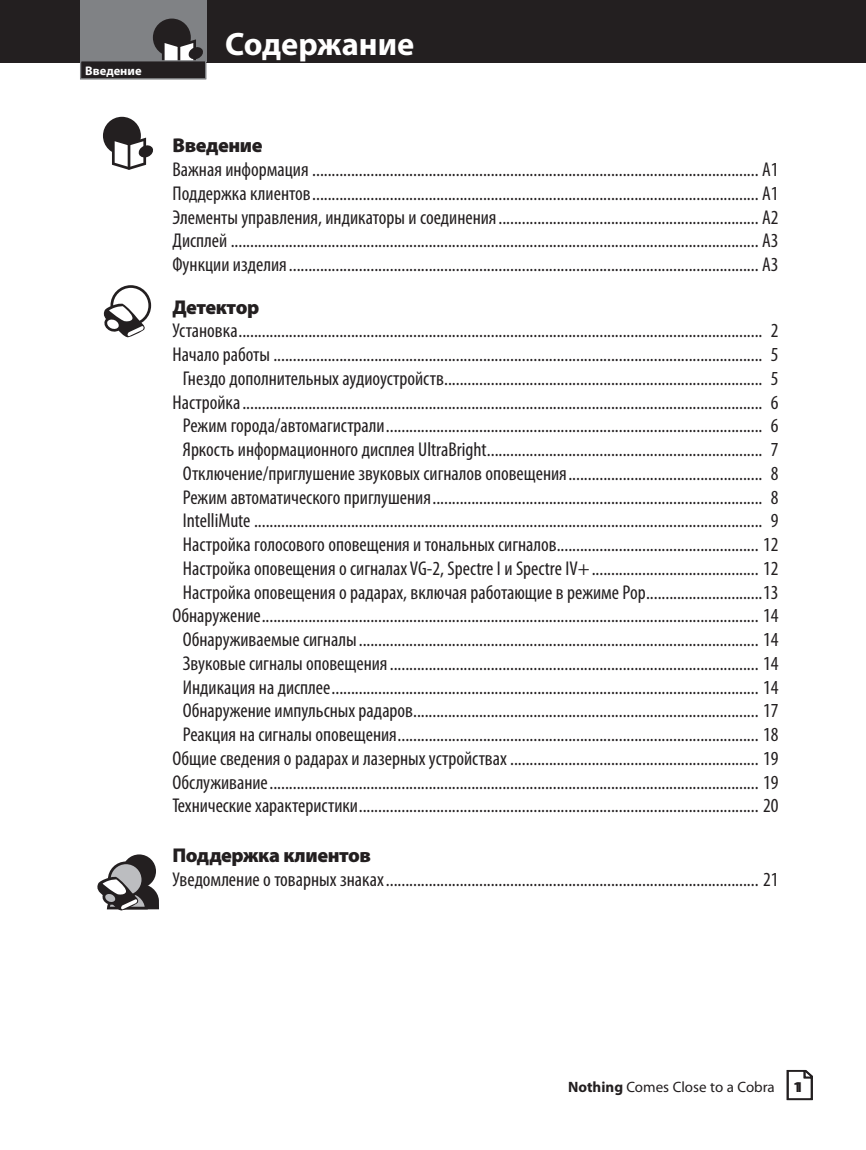
<style>
.page{position:relative;width:866px;height:1150px;background:#fff}
.page>*{position:absolute;margin:0;border:0;box-sizing:border-box;transform-origin:0 0}
.t1{font:700 32.5px "Myriad Pro";color:#fff}
.t2{font:condensed 20px/23.8px "Myriad Pro";color:#231f20;text-align:justify}
.t3{font:900 20px "Myriad Pro";letter-spacing:-.02em;color:#231f20}
.t4{font:15px "Myriad Pro";color:#231f20}
.t5{font:700 12.5px "Myriad Pro";color:#fff}
.s1{font-weight:700}
</style>
<div class="page">
<svg style="left:786px;top:1070px;width:27px;height:29px"></svg>
<div style="left:0;top:0;width:866px;height:62px;background:#231f20"></div>
<div style="left:80px;top:0;width:126px;height:62px;background:#808285"></div>
<div style="left:153px;top:19px;width:38px;height:37px;background:#231f20;border-radius:50%"></div>
<svg style="left:162px;top:39px;width:41px;height:21px"></svg>
<div style="left:81px;top:61px;width:125px;height:18px;background:#231f20"></div>
<div style="left:80px;top:60px;width:126px;height:19px;border:1px solid #808285"></div>
<div style="left:103px;top:117px;width:38px;height:38px;background:#231f20;border-radius:50%"></div>
<svg style="left:112px;top:138px;width:41px;height:32px"></svg>
<div style="left:110px;top:285px;width:41px;height:41px;border:3px solid #231f20;border-radius:50%"></div>
<svg style="left:103px;top:303px;width:43px;height:35px"></svg>
<div style="left:122px;top:854px;width:34px;height:33px;background:#231f20;border-radius:50%"></div>
<svg style="left:109px;top:862px;width:34px;height:34px"></svg>
<div style="left:108px;top:861px;width:36px;height:36px;border:3px solid #231f20;border-radius:50%"></div>
<svg style="left:97px;top:876px;width:62px;height:35px"></svg>
<p class="t5" style="left:85px;top:62px;width:58px">Введение</p>
<h1 class="t1" style="left:225px;top:23px;width:191px">Содержание</h1>
<h1 class="t1" style="left:225px;top:38px;width:272px">Функции изделия</h1>
<p class="t3" style="left:172px;top:132px;width:92px">Введение</p>
<p class="t2" style="left:172px;top:157px;width:607px">Важная информация ................................................................................................................... A1<br>Поддержка клиентов ................................................................................................................... A1<br>Элементы управления, индикаторы и соединения ................................................................... A2<br>Дисплей ........................................................................................................................................ A3<br>Функции изделия ......................................................................................................................... A3</p>
<p class="t3" style="left:172px;top:293px;width:88px">Детектор</p>
<p class="t2" style="left:172px;top:318px;width:607px;text-align:center">Установка ....................................................................................................................................... 2<br>Начало работы .............................................................................................................................. 5<br>Гнездо дополнительных аудиоустройств .................................................................................. 5<br>Настройка ...................................................................................................................................... 6<br>Режим города/автомагистрали ................................................................................................. 6<br>Яркость информационного дисплея UltraBright ....................................................................... 7<br>Отключение/приглушение звуковых сигналов оповещения .................................................. 8<br>Режим автоматического приглушения ..................................................................................... 8<br>IntelliMute ................................................................................................................................... 9<br>Настройка голосового оповещения и тональных сигналов .................................................... 12<br>Настройка оповещения о сигналах VG-2, Spectre I и Spectre IV+ ........................................... 12<br>Настройка оповещения о радарах, включая работающие в режиме Pop ..............................13<br>Обнаружение ................................................................................................................................ 14<br>Обнаруживаемые сигналы ....................................................................................................... 14<br>Звуковые сигналы оповещения ............................................................................................... 14<br>Индикация на дисплее .............................................................................................................. 14<br>Обнаружение импульсных радаров......................................................................................... 17<br>Реакция на сигналы оповещения ............................................................................................. 18<br>Общие сведения о радарах и лазерных устройствах ................................................................ 19<br>Обслуживание .............................................................................................................................. 19<br>Технические характеристики ....................................................................................................... 20</p>
<p class="t3" style="left:172px;top:842px;width:200px">Поддержка клиентов</p>
<p class="t2" style="left:172px;top:867px;width:607px">Уведомление о товарных знаках ................................................................................................ 21</p>
<p class="t4" style="left:568px;top:1077px;width:237px"><span class="s1">Nothing</span> Comes Close to a Cobra <span class="s1">11</span></p>
</div>
